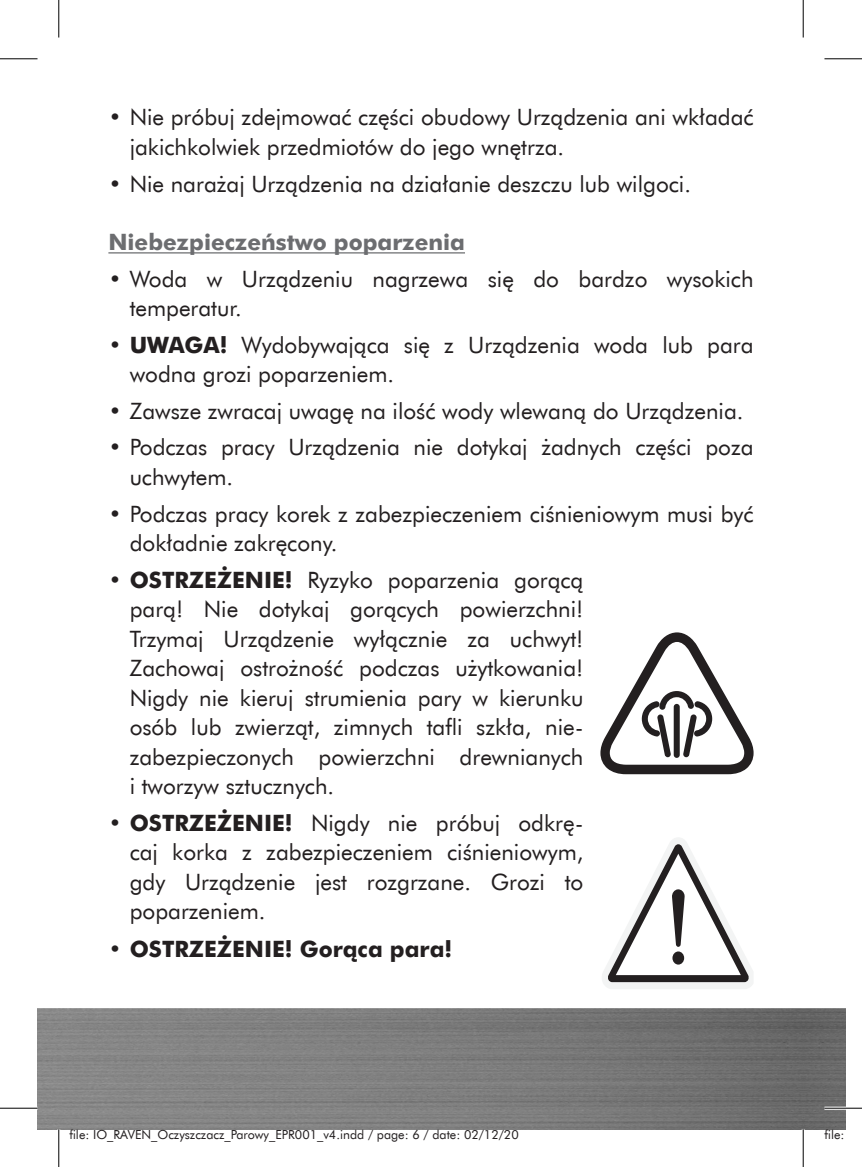
<style>
.page{position:relative;width:862px;height:1167px;background:#fff}
.page>*{position:absolute;margin:0;border:0;box-sizing:border-box;transform-origin:0 0}
.t1{font:22.5px/29.5px "Futura EU";color:#231f20}
.t2{font:700 22.5px "Futura EU";color:#6c6d70}
.t3{font:700 22.5px "Futura EU";color:#231f20}
.t4{font:12.5px "Futura EU";color:#231f20}
.s1{font-weight:700}
.s2{font-weight:400}
</style>
<div class="page">
<img style="left:38px;top:1008px;width:807px;height:121px">
<hr style="left:108px;top:252px;width:357px;height:1px;background:#6c6d70">
<svg style="left:600px;top:632px;width:153px;height:142px"></svg>
<svg style="left:602px;top:838px;width:151px;height:151px"></svg>
<div style="left:672px;top:951px;width:12px;height:13px;background:#231f20;border-radius:50%"></div>
<hr style="left:824px;top:1106px;width:38px;height:3px;background:#fff">
<hr style="left:0;top:58px;width:38px;height:1px;background:#000">
<hr style="left:824px;top:58px;width:38px;height:1px;background:#000">
<hr style="left:0;top:1107px;width:38px;height:1px;background:#000">
<hr style="left:824px;top:1107px;width:38px;height:1px;background:#000">
<hr style="left:58px;top:0;width:1px;height:37px;background:#000">
<hr style="left:58px;top:1129px;width:1px;height:37px;background:#000">
<hr style="left:802px;top:0;width:1px;height:37px;background:#000">
<hr style="left:802px;top:1129px;width:1px;height:37px;background:#000">
<p class="t1" style="left:130px;top:103px;width:625px;text-indent:-21px">• Nie próbuj zdejmować części obudowy Urządzenia ani wkładać jakichkolwiek przedmiotów do jego wnętrza.</p>
<p class="t1" style="left:108px;top:170px;width:584px">• Nie narażaj Urządzenia na działanie deszczu lub wilgoci.</p>
<p class="t2" style="left:108px;top:228px;width:358px">Niebezpieczeństwo poparzenia</p>
<p class="t1" style="left:130px;top:264px;width:625px;text-indent:-21px">• Woda w Urządzeniu nagrzewa się do bardzo wysokich temperatur.</p>
<p class="t1" style="left:130px;top:330px;width:625px;text-indent:-21px"><span class="s1">• UWAGA!</span> Wydobywająca się z Urządzenia woda lub para wodna grozi poparzeniem.</p>
<p class="t1" style="left:108px;top:397px;width:636px">• Zawsze zwracaj uwagę na ilość wody wlewaną do Urządzenia.</p>
<p class="t1" style="left:130px;top:433px;width:625px;text-indent:-21px">• Podczas pracy Urządzenia nie dotykaj żadnych części poza uchwytem.</p>
<p class="t1" style="left:130px;top:499px;width:625px;text-indent:-21px">• Podczas pracy korek z zabezpieczeniem ciśnieniowym musi być dokładnie zakręcony.</p>
<p class="t1" style="left:130px;top:565px;width:455px;text-align:justify;text-indent:-21px">• <span class="s1">OSTRZEŻENIE!</span> Ryzyko poparzenia gorącą parą! Nie dotykaj gorących powierzchni!<br>Trzymaj Urządzenie wyłącznie za uchwyt!<br>Zachowaj ostrożność podczas użytkowania!<br>Nigdy nie kieruj strumienia pary w kierunku osób lub zwierząt, zimnych tafli szkła, nie&shy;zabezpieczonych powierzchni drewnianych i tworzyw sztucznych.</p>
<p class="t1" style="left:130px;top:808px;width:455px;text-align:justify;text-indent:-21px">• <span class="s1">OSTRZEŻENIE!</span> Nigdy nie próbuj odkrę&shy;caj korka z zabezpieczeniem ciśnieniowym, gdy Urządzenie jest rozgrzane. Grozi to poparzeniem.</p>
<p class="t3" style="left:108px;top:934px;width:345px"><span class="s2">•</span> OSTRZEŻENIE! Gorąca para!</p>
<p class="t4" style="left:69px;top:1126px;width:451px">file: IO_RAVEN_Oczyszczacz_Parowy_EPR001_v4.indd / page: 6 / date: 02/12/20</p>
<p class="t4" style="left:824px;top:1126px;width:39px">file: IO</p>
</div>
